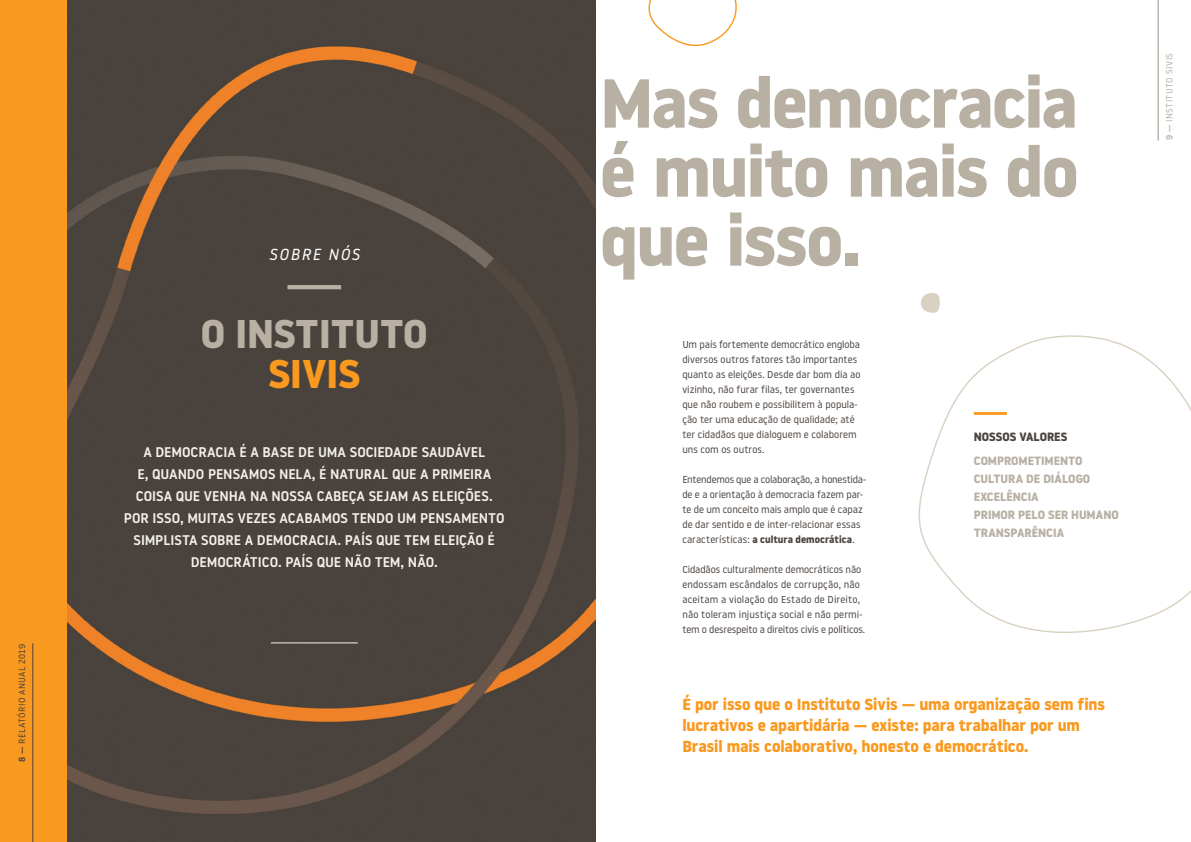
<style>
.page{position:relative;width:1191px;height:842px;background:#fff}
.page>*{position:absolute;margin:0;border:0;box-sizing:border-box;transform-origin:0 0}
.t1{font:700 69px/69px "Noway";letter-spacing:-.02em;color:#b8b0a3;text-align:justify}
.t2{font:700 40px "Noway";color:#b8b0a3}
.t3{font:700 40px "Noway";color:#fa991f}
.t4{font:700 16px/21px "Noway";letter-spacing:-.005em;color:#fa991f}
.t5{font:italic 16px "Noway";letter-spacing:.1em;color:#fff}
.t6{font:500 14px/22px "Noway";letter-spacing:-.005em;color:#f5f2ed;text-align:center}
.t7{font:700 12px/18px "Noway";letter-spacing:-.005em;color:#b8b0a3}
.t8{font:700 12px "Noway";color:#4a423d}
.t9{font:10px/15px "Noway";color:#4a423d}
.t10{font:9px "Noway";letter-spacing:.04em;color:#4a423d}
.t11{font:9px "Noway";letter-spacing:.04em;color:#b8b0a3}
.s1{font-weight:500}
.s2{font-weight:700}
</style>
<div class="page">
<img style="left:66px;top:0;width:529px;height:842px">
<div style="left:0;top:0;width:66px;height:842px;background:#fa991f"></div>
<hr style="left:32px;top:643px;width:1px;height:199px;background:#4a423d">
<hr style="left:271px;top:642px;width:87px;height:1px;background:#f5f2ed">
<hr style="left:287px;top:285px;width:54px;height:4px;background:#b8b0a3">
<svg style="left:918px;top:335px;width:273px;height:298px"></svg>
<hr style="left:1157px;top:0;width:1px;height:140px;background:#b8b0a3">
<hr style="left:973px;top:412px;width:34px;height:3px;background:#fa991f">
<svg style="left:648px;top:0;width:89px;height:47px"></svg>
<svg style="left:921px;top:293px;width:19px;height:20px"></svg>
<p class="t10" style="left:16px;top:762px;width:120px;rotate:-90deg"><span class="s1">8 —</span> RELATÓRIO ANUAL 2019</p>
<h3 class="t5" style="left:269px;top:244px;width:92px">SOBRE NÓS</h3>
<h2 class="t2" style="left:201px;top:311px;width:228px">O INSTITUTO</h2>
<h2 class="t3" style="left:268px;top:351px;width:93px">SIVIS</h2>
<p class="t6" style="left:124px;top:440px;width:382px">A DEMOCRACIA É A BASE DE UMA SOCIEDADE SAUDÁVEL<br>E, QUANDO PENSAMOS NELA, É NATURAL QUE A PRIMEIRA COISA QUE VENHA NA NOSSA CABEÇA SEJAM AS ELEIÇÕES.<br>POR ISSO, MUITAS VEZES ACABAMOS TENDO UM PENSAMENTO SIMPLISTA SOBRE A DEMOCRACIA. PAÍS QUE TEM ELEIÇÃO É DEMOCRÁTICO. PAÍS QUE NÃO TEM, NÃO.</p>
<h1 class="t1" style="left:600px;top:69px;width:480px">Mas democracia é muito mais do que isso.</h1>
<p class="t9" style="left:682px;top:336px;width:180px">Um país fortemente democrático engloba diversos outros fatores tão importantes quanto as eleições. Desde dar bom dia ao vizinho, não furar filas, ter governantes que não roubem e possibilitem à popula&shy;ção ter uma educação de qualidade; até ter cidadãos que dialoguem e colaborem uns com os outros.</p>
<p class="t9" style="left:682px;top:471px;width:185px">Entendemos que a colaboração, a honestida&shy;de e a orientação à democracia fazem par&shy;te de um conceito mais amplo que é capaz de dar sentido e de inter-relacionar essas características: <span class="s2">a cultura democrática</span>.</p>
<p class="t9" style="left:682px;top:561px;width:184px">Cidadãos culturalmente democráticos não endossam escândalos de corrupção, não aceitam a violação do Estado de Direito, não toleram injustiça social e não permi&shy;tem o desrespeito a direitos civis e políticos.</p>
<p class="t8" style="left:973px;top:430px;width:95px">NOSSOS VALORES</p>
<p class="t7" style="left:973px;top:452px;width:146px">COMPROMETIMENTO<br>CULTURA DE DIÁLOGO<br>EXCELÊNCIA<br>PRIMOR PELO SER HUMANO<br>TRANSPARÊNCIA</p>
<h3 class="t4" style="left:682px;top:694px;width:424px">É por isso que o Instituto Sivis — uma organização sem fins lucrativos e apartidária — existe: para trabalhar por um<br>Brasil mais colaborativo, honesto e democrático.</h3>
<p class="t11" style="left:1163px;top:140px;width:89px;rotate:-90deg"><span class="s1">9 —</span> INSTITUTO SIVIS</p>
</div>
